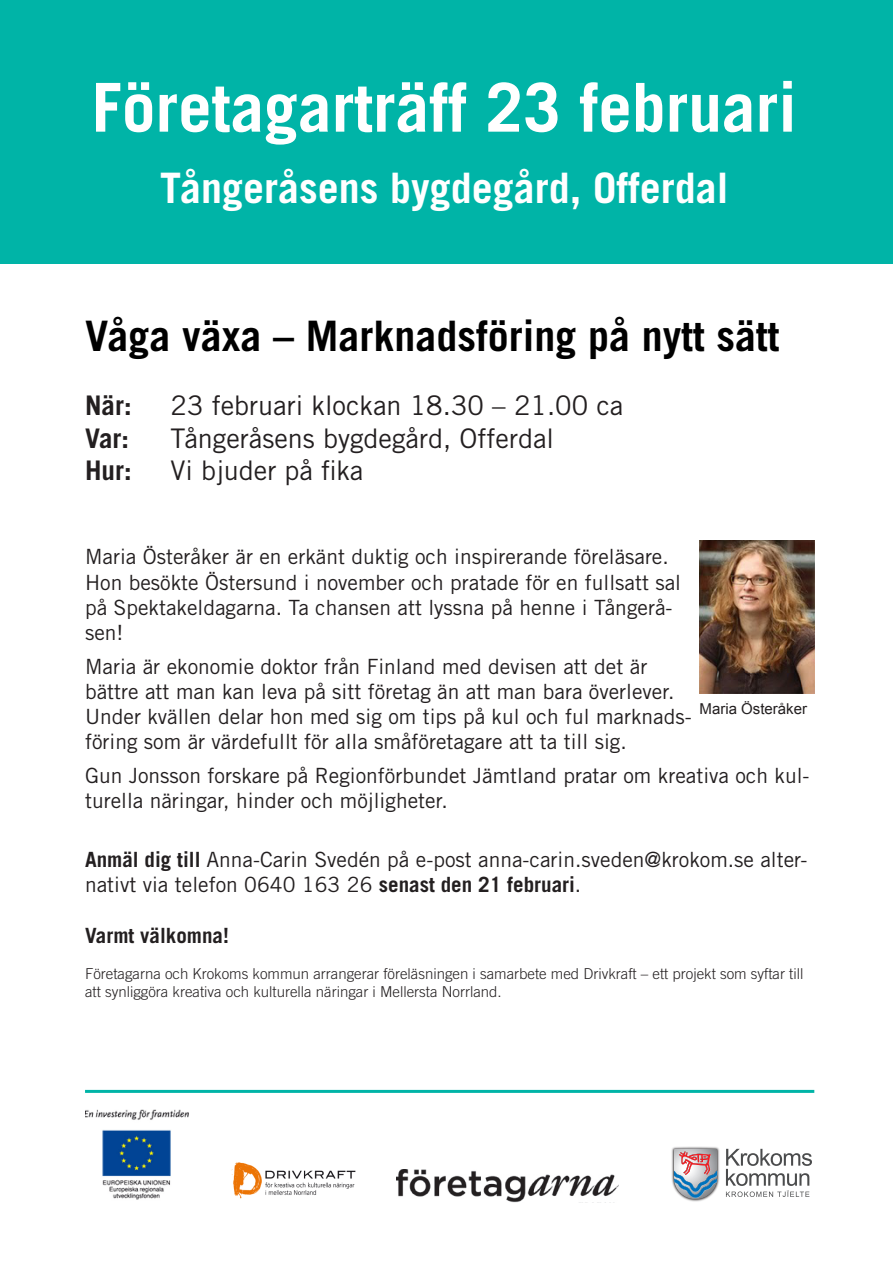
<style>
.page{position:relative;width:893px;height:1263px;background:#fff}
.page>*{position:absolute;margin:0;border:0;box-sizing:border-box;transform-origin:0 0}
.t1{font:700 67.5px "Trade Gothic LT Std";color:#fff}
.t2{font:700 42px "Trade Gothic LT Std";color:#000}
.t3{font:700 42px "Trade Gothic LT Std";color:#fff}
.t4{font:27px "Trade Gothic LT Std";color:#231f20}
.t5{font:700 27px "Trade Gothic LT Std";color:#231f20}
.t6{font:21px/25.2px "Trade Gothic LT Std";color:#231f20}
.t7{font:700 21px "Trade Gothic LT Std";color:#231f20}
.t8{font:300 15px/18px "Trade Gothic LT Std";color:#231f20}
.t9{font:15px "Arial";color:#231f20}
.s1{color:#fff}
.s2{font-weight:700}
</style>
<div class="page">
<img style="left:231px;top:1162px;width:125px;height:37px">
<img style="left:397px;top:1169px;width:221px;height:33px">
<div style="left:0;top:0;width:893px;height:264px;background:#00b4a7"></div>
<hr style="left:85px;top:1090px;width:729px;height:3px;background:#00b4a7">
<img style="left:85px;top:1109px;width:104px;height:91px">
<img style="left:671px;top:1146px;width:49px;height:56px">
<svg style="left:674px;top:1148px;width:43px;height:51px;background:#a8a4b2"></svg>
<svg style="left:726px;top:1149px;width:86px;height:48px"></svg>
<img style="left:699px;top:541px;width:115px;height:153px">
<p class="t1" style="left:92px;top:66px;width:707px">Företagarträff 23 februari</p>
<p class="t3" style="left:160px;top:163px;width:570px">Tångeråsens bygdegård, Offerdal</p>
<p class="t2" style="left:85px;top:310px;width:715px">Våga växa – Marknadsföring på nytt sätt<span class="s1">?</span></p>
<p class="t5" style="left:85px;top:389px;width:48px">När:</p>
<p class="t4" style="left:171px;top:389px;width:454px">23 februari klockan 18.30 – 21.00 ca</p>
<p class="t5" style="left:85px;top:422px;width:46px">Var:</p>
<p class="t4" style="left:171px;top:422px;width:385px">Tångeråsens bygdegård, Offerdal</p>
<p class="t5" style="left:85px;top:454px;width:48px">Hur:</p>
<p class="t4" style="left:171px;top:454px;width:194px">Vi bjuder på fika</p>
<p class="t6" style="left:85px;top:544px;width:598px">Maria Österåker är en erkänt duktig och inspirerande föreläsare.<br>Hon besökte Östersund i november och pratade för en fullsatt sal på Spektakeldagarna. Ta chansen att lyssna på henne i Tångerå&shy;sen!</p>
<p class="t6" style="left:85px;top:653px;width:608px">Maria är ekonomie doktor från Finland med devisen att det är bättre att man kan leva på sitt företag än att man bara överlever.<br>Under kvällen delar hon med sig om tips på kul och ful marknads&shy;föring som är värdefullt för alla småföretagare att ta till sig.</p>
<p class="t6" style="left:85px;top:763px;width:726px">Gun Jonsson forskare på Regionförbundet Jämtland pratar om kreativa och kul&shy;turella näringar, hinder och möjligheter.</p>
<p class="t6" style="left:85px;top:847px;width:724px"><span class="s2">Anmäl dig till</span> Anna-Carin Svedén på e-post anna-carin.sveden@krokom.se alter&shy;nativt via telefon 0640 163 26 <span class="s2">senast den 21 februari</span>.</p>
<p class="t7" style="left:85px;top:922px;width:145px">Varmt välkomna!</p>
<p class="t8" style="left:85px;top:964px;width:720px">Företagarna och Krokoms kommun arrangerar föreläsningen i samarbete med Drivkraft – ett projekt som syftar till att synliggöra kreativa och kulturella näringar i Mellersta Norrland.</p>
<p class="t9" style="left:699px;top:698px;width:109px">Maria Österåker</p>
</div>
